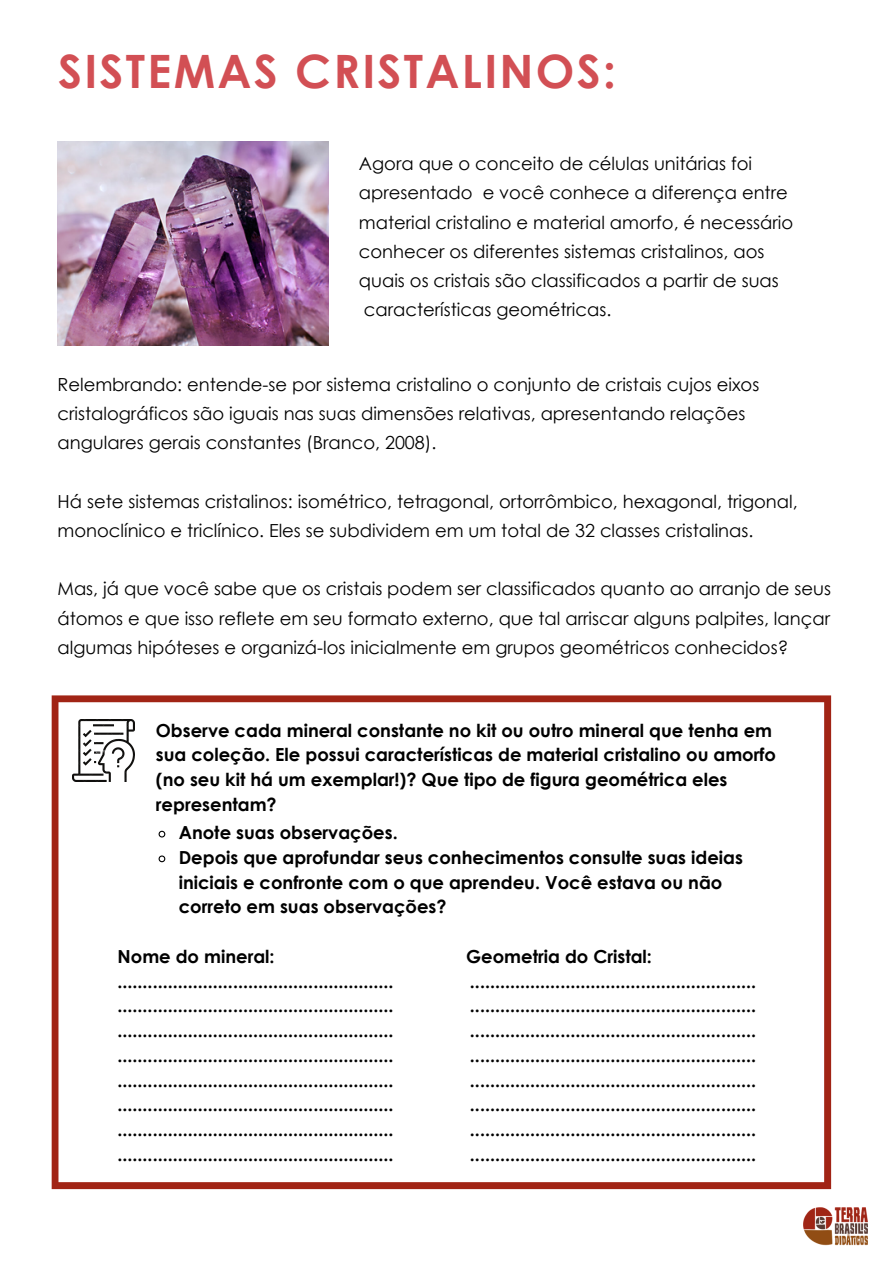
<style>
.page{position:relative;width:893px;height:1264px;background:#fff}
.page>*{position:absolute;margin:0;border:0;box-sizing:border-box;transform-origin:0 0}
.t1{font:700 46.05px "Century Gothic";letter-spacing:.05em;color:#d24f54}
.t2{font:700 18px/24.8px "Century Gothic";color:#000}
.t3{font:18px/29.2px "Century Gothic";color:#000}
</style>
<div class="page">
<img style="left:803px;top:1207px;width:64px;height:39px">
<img style="left:57px;top:141px;width:271px;height:205px">
<svg style="left:52px;top:695px;width:779px;height:494px"></svg>
<img style="left:72px;top:719px;width:62px;height:62px">
<svg style="left:158px;top:830px;width:8px;height:8px"></svg>
<svg style="left:158px;top:854px;width:8px;height:9px"></svg>
<h1 class="t1" style="left:58px;top:42px;width:559px">SISTEMAS CRISTALINOS:</h1>
<p class="t3" style="left:359px;top:148px;width:436px">Agora que o conceito de células unitárias foi apresentado e você conhece a diferença entre material cristalino e material amorfo, é necessário conhecer os diferentes sistemas cristalinos, aos quais os cristais são classificados a partir de suas características geométricas.</p>
<p class="t3" style="left:57px;top:369px;width:703px">Relembrando: entende-se por sistema cristalino o conjunto de cristais cujos eixos cristalográficos são iguais nas suas dimensões relativas, apresentando relações angulares gerais constantes (Branco, 2008).</p>
<p class="t3" style="left:57px;top:486px;width:741px">Há sete sistemas cristalinos: isométrico, tetragonal, ortorrômbico, hexagonal, trigonal, monoclínico e triclínico. Eles se subdividem em um total de 32 classes cristalinas.</p>
<p class="t3" style="left:57px;top:573px;width:775px;text-align:justify">Mas, já que você sabe que os cristais podem ser classificados quanto ao arranjo de seus átomos e que isso reflete em seu formato externo, que tal arriscar alguns palpites, lançar algumas hipóteses e organizá-los inicialmente em grupos geométricos conhecidos?</p>
<p class="t2" style="left:156px;top:717px;width:621px">Observe cada mineral constante no kit ou outro mineral que tenha em sua coleção. Ele possui características de material cristalino ou amorfo (no seu kit há um exemplar!)? Que tipo de figura geométrica eles representam?</p>
<p class="t2" style="left:179px;top:819px;width:565px">Anote suas observações.<br>Depois que aprofundar seus conhecimentos consulte suas ideias iniciais e confronte com o que aprendeu. Você estava ou não correto em suas observações?</p>
<p class="t2" style="left:117px;top:943px;width:159px">Nome do mineral:</p>
<p class="t2" style="left:466px;top:943px;width:187px">Geometria do Cristal:</p>
<p class="t2" style="left:117px;top:968px;width:277px">.......................................................</p>
<p class="t2" style="left:470px;top:968px;width:288px">.........................................................</p>
<p class="t2" style="left:117px;top:992px;width:277px">.......................................................</p>
<p class="t2" style="left:470px;top:992px;width:288px">.........................................................</p>
<p class="t2" style="left:117px;top:1017px;width:277px">.......................................................</p>
<p class="t2" style="left:470px;top:1017px;width:288px">.........................................................</p>
<p class="t2" style="left:117px;top:1042px;width:277px">.......................................................</p>
<p class="t2" style="left:470px;top:1042px;width:288px">.........................................................</p>
<p class="t2" style="left:117px;top:1067px;width:277px">.......................................................</p>
<p class="t2" style="left:470px;top:1067px;width:288px">.........................................................</p>
<p class="t2" style="left:117px;top:1091px;width:277px">.......................................................</p>
<p class="t2" style="left:470px;top:1091px;width:288px">.........................................................</p>
<p class="t2" style="left:117px;top:1116px;width:277px">.......................................................</p>
<p class="t2" style="left:470px;top:1116px;width:288px">.........................................................</p>
<p class="t2" style="left:117px;top:1141px;width:277px">.......................................................</p>
<p class="t2" style="left:470px;top:1141px;width:288px">.........................................................</p>
</div>
